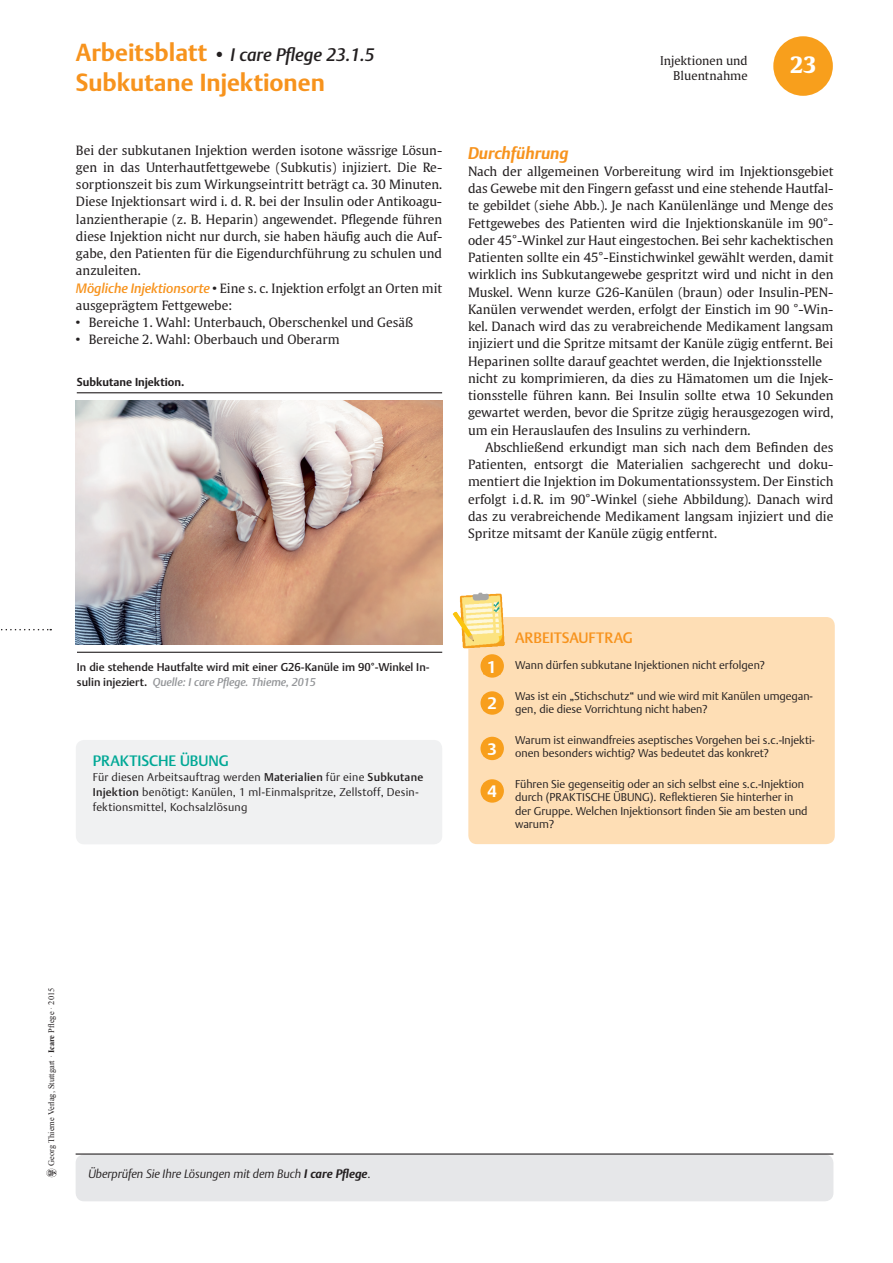
<style>
.page{position:relative;width:893px;height:1263px;background:#fff}
.page>*{position:absolute;margin:0;border:0;box-sizing:border-box;transform-origin:0 0}
.t1{font:700 24px "Thieme Argo 2011";color:#f7931d}
.t2{font:700 22.5px "Thieme Gulliver 2011";color:#fff}
.t3{font:italic 500 18px "Thieme Argo 2011";color:#231f20}
.t4{font:italic 700 16.5px "Thieme Argo 2011";color:#f7931d}
.t5{font:700 16.5px "Thieme Argo 2008";color:#fff}
.t6{font:500 15px "Thieme Argo 2011";color:#00a896}
.t7{font:500 15px "Thieme Argo 2011";color:#f7931d}
.t8{font:12.75px/17.2px "Thieme Gulliver 2011";color:#231f20}
.t9{font:italic 300 12px "Thieme Argo 2011";color:#231f20}
.t10{font:12px/14.4px "Thieme Gulliver 2011";color:#231f20;text-align:right}
.t11{font:300 11.25px/13.5px "Thieme Argo 2008";color:#231f20}
.t12{font:300 11.25px/15px "Thieme Argo 2011";letter-spacing:.02em;color:#231f20}
.t13{font:500 11.25px/15px "Thieme Argo 2011";color:#231f20}
.t14{font:700 11.25px "Thieme Argo 2011";color:#231f20}
.t15{font:8.4px "Times New Roman";color:#231f20}
.s1{font-weight:700;font-style:normal;font-size:24px;color:#f7931d}
.s2{font-family:"Thieme Argo 2011";font-weight:500;font-style:italic;font-size:13.5px;color:#f7931d}
.s3{font-style:italic;color:#939598}
.s4{font-weight:500}
.s5{font-weight:700}
.s6{font-style:normal;font-size:11.25px}
</style>
<div class="page">
<img style="left:46px;top:1168px;width:11px;height:10px">
<svg style="left:1px;top:629px;width:50px;height:1px"></svg>
<div style="left:773px;top:36px;width:60px;height:60px;background:#f89f1c;border-radius:50%"></div>
<hr style="left:77px;top:392px;width:365px;height:1px;background:#231f20">
<hr style="left:77px;top:652px;width:365px;height:1px;background:#231f20">
<img style="left:76px;top:401px;width:366px;height:243px">
<div style="left:76px;top:740px;width:366px;height:104px;background:#f0f1f2;border-radius:9px"></div>
<div style="left:468px;top:617px;width:367px;height:227px;background:#fedeb5;border-radius:9px"></div>
<img style="left:452px;top:592px;width:53px;height:62px">
<div style="left:481px;top:655px;width:22px;height:22px;background:#f89f1c;border-radius:50%"></div>
<div style="left:480px;top:654px;width:24px;height:24px;border:2px solid #f89f1c;border-radius:50%"></div>
<div style="left:481px;top:737px;width:22px;height:22px;background:#f89f1c;border-radius:50%"></div>
<div style="left:480px;top:737px;width:24px;height:23px;border:2px solid #f89f1c;border-radius:50%"></div>
<div style="left:481px;top:692px;width:22px;height:22px;background:#f89f1c;border-radius:50%"></div>
<div style="left:480px;top:691px;width:24px;height:24px;border:2px solid #f89f1c;border-radius:50%"></div>
<div style="left:481px;top:780px;width:22px;height:22px;background:#f89f1c;border-radius:50%"></div>
<div style="left:480px;top:779px;width:24px;height:24px;border:2px solid #f89f1c;border-radius:50%"></div>
<div style="left:76px;top:1154px;width:757px;height:47px;background:#e6e7e9;border-radius:9px"></div>
<hr style="left:76px;top:1153px;width:757px;height:1px;background:#231f20">
<h3 class="t3" style="left:76px;top:43px;width:300px"><span class="s1">Arbeitsblatt</span> • I care Pflege 23.1.5</h3>
<h1 class="t1" style="left:76px;top:67px;width:251px">Subkutane Injektionen</h1>
<p class="t8" style="left:76px;top:141px;width:368px">Bei der subkutanen Injektion werden isotone wässrige Lösun&shy;gen in das Unterhautfettgewebe (Subkutis) injiziert. Die Re&shy;sorptionszeit bis zum Wirkungseintritt beträgt ca. 30 Minuten.<br>Diese Injektionsart wird i. d. R. bei der Insulin oder Antikoagu&shy;lanzientherapie (z. B. Heparin) angewendet. Pflegende führen diese Injektion nicht nur durch, sie haben häufig auch die Auf&shy;gabe, den Patienten für die Eigendurchführung zu schulen und anzuleiten.<br><span class="s2">Mögliche Injektionsorte</span> • Eine s. c. Injektion erfolgt an Orten mit ausgeprägtem Fettgewebe:</p>
<p class="t8" style="left:76px;top:313px;width:339px">• Bereiche 1. Wahl: Unterbauch, Oberschenkel und Gesäß</p>
<p class="t8" style="left:76px;top:330px;width:265px">• Bereiche 2. Wahl: Oberbauch und Oberarm</p>
<p class="t14" style="left:77px;top:375px;width:109px">Subkutane Injektion.</p>
<p class="t10" style="left:660px;top:53px;width:89px">Injektionen und<br>Bluentnahme</p>
<h2 class="t2" style="left:790px;top:47px;width:28px">23</h2>
<p class="t4" style="left:468px;top:142px;width:102px">Durchführung</p>
<p class="t8" style="left:468px;top:162px;width:367px">Nach der allgemeinen Vorbereitung wird im Injektionsgebiet das Gewebe mit den Fingern gefasst und eine stehende Hautfal&shy;te gebildet (siehe Abb.). Je nach Kanülenlänge und Menge des Fettgewebes des Patienten wird die Injektionskanüle im 90°- oder 45°-Winkel zur Haut eingestochen. Bei sehr kachektischen Patienten sollte ein 45°-Einstichwinkel gewählt werden, damit wirklich ins Subkutangewebe gespritzt wird und nicht in den Muskel. Wenn kurze G26-Kanülen (braun) oder Insulin-PEN-Kanülen verwendet werden, erfolgt der Einstich im 90 °-Win&shy;kel. Danach wird das zu verabreichende Medikament langsam injiziert und die Spritze mitsamt der Kanüle zügig entfernt. Bei Heparinen sollte darauf geachtet werden, die Injektionsstelle nicht zu komprimieren, da dies zu Hämatomen um die Injek&shy;tionsstelle führen kann. Bei Insulin sollte etwa 10 Sekunden gewartet werden, bevor die Spritze zügig herausgezogen wird, um ein Herauslaufen des Insulins zu verhindern.</p>
<p class="t8" style="left:468px;top:438px;width:367px;text-align:justify;text-indent:17px">Abschließend erkundigt man sich nach dem Befinden des Patienten, entsorgt die Materialien sachgerecht und doku&shy;mentiert die Injektion im Dokumentationssystem. Der Einstich erfolgt i.d.R. im 90°-Winkel (siehe Abbildung). Danach wird das zu verabreichende Medikament langsam injiziert und die Spritze mitsamt der Kanüle zügig entfernt.</p>
<p class="t13" style="left:77px;top:659px;width:354px">In die stehende Hautfalte wird mit einer G26-Kanüle im 90°-Winkel In&shy;sulin injeziert. <span class="s3">Quelle: I care Pflege. Thieme, 2015</span></p>
<p class="t6" style="left:93px;top:751px;width:138px">PRAKTISCHE ÜBUNG</p>
<p class="t12" style="left:93px;top:769px;width:332px">Für diesen Arbeitsauftrag werden <span class="s4">Materialien</span> für eine <span class="s4">Subkutane<br>Injektion</span> benötigt: Kanülen, 1 ml-Einmalspritze, Zellstoff, Desin&shy;fektionsmittel, Kochsalzlösung</p>
<p class="t5" style="left:487px;top:656px;width:11px">1</p>
<p class="t5" style="left:488px;top:692px;width:11px">2</p>
<p class="t5" style="left:488px;top:738px;width:11px">3</p>
<p class="t5" style="left:488px;top:780px;width:11px">4</p>
<p class="t7" style="left:515px;top:628px;width:119px">ARBEITSAUFTRAG</p>
<p class="t11" style="left:515px;top:658px;width:251px">Wann dürfen subkutane Injektionen nicht erfolgen?</p>
<p class="t11" style="left:515px;top:689px;width:299px">Was ist ein „Stichschutz“ und wie wird mit Kanülen umgegan&shy;gen, die diese Vorrichtung nicht haben?</p>
<p class="t11" style="left:515px;top:733px;width:301px">Warum ist einwandfreies aseptisches Vorgehen bei s.c.-Injekti&shy;onen besonders wichtig? Was bedeutet das konkret?</p>
<p class="t11" style="left:515px;top:777px;width:294px">Führen Sie gegenseitig oder an sich selbst eine s.c.-Injektion durch (PRAKTISCHE ÜBUNG). Reflektieren Sie hinterher in der Gruppe. Welchen Injektionsort finden Sie am besten und warum?</p>
<p class="t15" style="left:46px;top:1166px;width:179px;rotate:-90deg">Georg Thieme Verlag, Stuttgart · <span class="s5">Icare</span> Pflege · 2015</p>
<p class="t9" style="left:88px;top:1166px;width:284px">Überprüfen Sie Ihre Lösungen mit dem Buch <span class="s5">I care Pflege</span><span class="s6">.</span></p>
</div>
